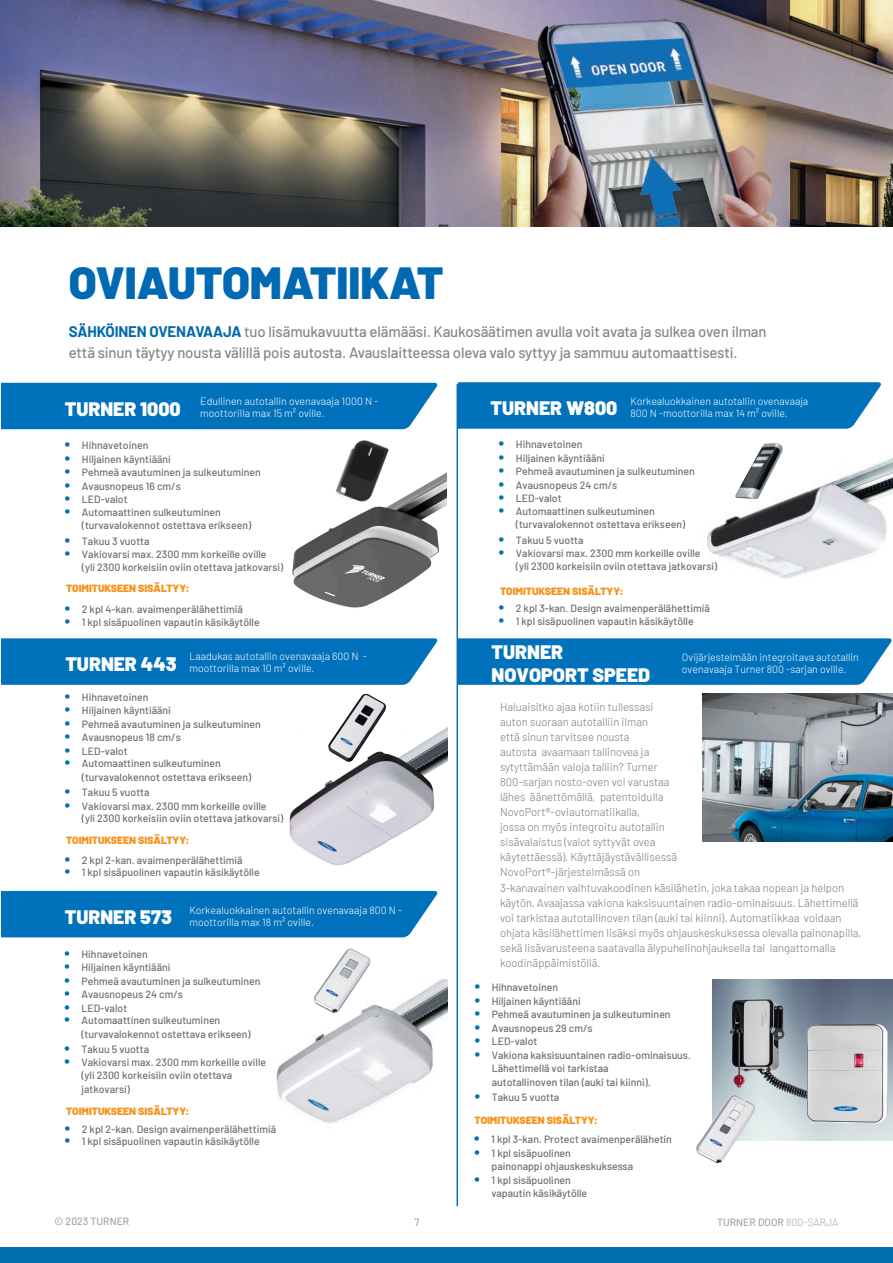
<style>
.page{position:relative;width:893px;height:1263px;background:#fff}
.page>*{position:absolute;margin:0;border:0;box-sizing:border-box;transform-origin:0 0}
.t1{font:900 45px "Barlow";color:#0069b4}
.t2{font:900 19.5px/23.4px "Barlow";color:#fff}
.t3{font:500 15px/21px "Barlow";letter-spacing:-.01em;color:#878787}
.t4{font:300 11.25px/15px "Barlow";color:#787775}
.t5{font:500 10.5px/13.5px "Barlow";color:#6d6d6d}
.t6{font:300 10.5px/12px "Barlow";color:#fff}
.t7{font:900 10.5px "Barlow";color:#f7931d}
.t8{font:500 10.5px "Barlow";color:#a5a4a3}
.s1{font-weight:700;color:#0069aa}
.s2{font-weight:800;font-size:16.5px;color:#0071ad}
.s3{font-weight:300}
</style>
<div class="page">
<img style="left:0;top:0;width:893px;height:227px">
<img style="left:276px;top:980px;width:171px;height:143px">
<img style="left:707px;top:458px;width:186px;height:121px">
<img style="left:289px;top:728px;width:158px;height:138px">
<svg style="left:458px;top:382px;width:423px;height:47px;background:#0b78be"></svg>
<svg style="left:458px;top:638px;width:434px;height:47px;background:#0b78be"></svg>
<div style="left:1px;top:383px;width:437px;height:46px;background:#0072bc"></div>
<svg style="left:1px;top:638px;width:437px;height:47px;background:#0b78bf"></svg>
<div style="left:1px;top:891px;width:437px;height:46px;background:#0072bc"></div>
<img style="left:328px;top:694px;width:58px;height:68px">
<hr style="left:457px;top:384px;width:1px;height:822px;background:#0e6fad">
<img style="left:712px;top:979px;width:181px;height:161px">
<img style="left:696px;top:1095px;width:59px;height:68px">
<img style="left:703px;top:693px;width:190px;height:148px">
<img style="left:314px;top:949px;width:56px;height:64px">
<img style="left:734px;top:443px;width:50px;height:56px">
<img style="left:292px;top:472px;width:155px;height:136px">
<img style="left:330px;top:440px;width:66px;height:72px">
<div style="left:0;top:1247px;width:893px;height:16px;background:#0071ad"></div>
<h1 class="t1" style="left:69px;top:249px;width:376px">OVIAUTOMATIIKAT</h1>
<h3 class="t3" style="left:69px;top:320px;width:699px"><span class="s1">SÄHKÖINEN OVENAVAAJA</span> tuo lisämukavuutta elämääsi. Kaukosäätimen avulla voit avata ja sulkea oven ilman että sinun täytyy nousta välillä pois autosta. Avauslaitteessa oleva valo syttyy ja sammuu automaattisesti.</h3>
<h2 class="t2" style="left:65px;top:396px;width:117px">TURNER 1000</h2>
<p class="t6" style="left:200px;top:394px;width:180px">Edullinen autotallin ovenavaaja 1000 N - moottorilla max 15 m² oville.</p>
<p class="t6" style="left:630px;top:394px;width:179px">Korkealuokkainen autotallin ovenavaaja</p>
<p class="t6" style="left:491px;top:406px;width:299px"><sup>TURNER</sup> <sup>W800</sup> 800 N -moottorilla max 14 m² oville.</p>
<p class="t5" style="left:65px;top:438px;width:85px"><span class="s2">•</span> Hihnavetoinen</p>
<p class="t5" style="left:65px;top:451px;width:108px"><span class="s2">•</span> Hiljainen käyntiääni</p>
<p class="t5" style="left:65px;top:465px;width:197px"><span class="s2">•</span> Pehmeä avautuminen ja sulkeutuminen</p>
<p class="t5" style="left:65px;top:478px;width:117px"><span class="s2">•</span> Avausnopeus 16 cm/s</p>
<p class="t5" style="left:65px;top:492px;width:64px"><span class="s2">•</span> LED-valot</p>
<p class="t5" style="left:82px;top:504px;width:171px;text-indent:-17px"><span class="s2">•</span> Automaattinen sulkeutuminen (turvavalokennot ostettava erikseen)</p>
<p class="t5" style="left:65px;top:533px;width:86px"><span class="s2">•</span> Takuu 3 vuotta</p>
<p class="t5" style="left:82px;top:547px;width:203px;line-height:12.6px;text-indent:-17px"><span class="s2">•</span> Vakiovarsi max. 2300 mm korkeille oville<br>(yli 2300 korkeisiin oviin otettava jatkovarsi)</p>
<p class="t7" style="left:66px;top:580px;width:125px">TOIMITUKSEEN SISÄLTYY:</p>
<p class="t5" style="left:65px;top:602px;width:180px"><span class="s2">•</span> 2 kpl 4-kan. avaimenperälähettimiä</p>
<p class="t5" style="left:65px;top:614px;width:196px"><span class="s2">•</span> 1 kpl sisäpuolinen vapautin käsikäytölle</p>
<p class="t5" style="left:499px;top:437px;width:85px"><span class="s2">•</span> Hihnavetoinen</p>
<p class="t5" style="left:499px;top:450px;width:108px"><span class="s2">•</span> Hiljainen käyntiääni</p>
<p class="t5" style="left:499px;top:464px;width:197px"><span class="s2">•</span> Pehmeä avautuminen ja sulkeutuminen</p>
<p class="t5" style="left:499px;top:477px;width:120px"><span class="s2">•</span> Avausnopeus 24 cm/s</p>
<p class="t5" style="left:499px;top:491px;width:64px"><span class="s2">•</span> LED-valot</p>
<p class="t5" style="left:516px;top:503px;width:171px;text-indent:-17px"><span class="s2">•</span> Automaattinen sulkeutuminen (turvavalokennot ostettava erikseen)</p>
<p class="t5" style="left:499px;top:532px;width:86px"><span class="s2">•</span> Takuu 5 vuotta</p>
<p class="t5" style="left:516px;top:546px;width:203px;line-height:12.6px;text-indent:-17px"><span class="s2">•</span> Vakiovarsi max. 2300 mm korkeille oville<br>(yli 2300 korkeisiin oviin otettava jatkovarsi)</p>
<p class="t7" style="left:500px;top:583px;width:125px">TOIMITUKSEEN SISÄLTYY:</p>
<p class="t5" style="left:499px;top:601px;width:213px"><span class="s2">•</span> 2 kpl 3-kan. Design avaimenperälähettimiä</p>
<p class="t5" style="left:499px;top:614px;width:196px"><span class="s2">•</span> 1 kpl sisäpuolinen vapautin käsikäytölle</p>
<h2 class="t2" style="left:65px;top:651px;width:113px">TURNER 443</h2>
<h2 class="t2" style="left:492px;top:638px;width:160px">TURNER<br>NOVOPORT SPEED</h2>
<p class="t6" style="left:189px;top:650px;width:179px">Laadukas autotallin ovenavaaja 600 N - moottorilla max 10 m² oville.</p>
<p class="t6" style="left:682px;top:650px;width:178px">Ovijärjestelmään integroitava autotallin ovenavaaja Turner 800 -sarjan oville.</p>
<p class="t5" style="left:65px;top:689px;width:85px"><span class="s2">•</span> Hihnavetoinen</p>
<p class="t5" style="left:65px;top:703px;width:108px"><span class="s2">•</span> Hiljainen käyntiääni</p>
<p class="t5" style="left:65px;top:716px;width:197px"><span class="s2">•</span> Pehmeä avautuminen ja sulkeutuminen</p>
<p class="t5" style="left:65px;top:730px;width:117px"><span class="s2">•</span> Avausnopeus 18 cm/s</p>
<p class="t5" style="left:65px;top:743px;width:64px"><span class="s2">•</span> LED-valot</p>
<p class="t5" style="left:82px;top:756px;width:171px;text-indent:-17px"><span class="s2">•</span> Automaattinen sulkeutuminen (turvavalokennot ostettava erikseen)</p>
<p class="t5" style="left:65px;top:785px;width:86px"><span class="s2">•</span> Takuu 5 vuotta</p>
<p class="t5" style="left:82px;top:798px;width:203px;line-height:12.6px;text-indent:-17px"><span class="s2">•</span> Vakiovarsi max. 2300 mm korkeille oville<br>(yli 2300 korkeisiin oviin otettava jatkovarsi)</p>
<p class="t7" style="left:66px;top:833px;width:125px">TOIMITUKSEEN SISÄLTYY:</p>
<p class="t5" style="left:65px;top:852px;width:179px"><span class="s2">•</span> 2 kpl 2-kan. avaimenperälähettimiä</p>
<p class="t5" style="left:65px;top:865px;width:196px"><span class="s2">•</span> 1 kpl sisäpuolinen vapautin käsikäytölle</p>
<p class="t6" style="left:189px;top:903px;width:214px">Korkealuokkainen autotallin ovenavaaja 800 N - moottorilla max 18 m² oville.</p>
<h2 class="t2" style="left:65px;top:904px;width:109px">TURNER 573</h2>
<p class="t5" style="left:65px;top:946px;width:85px"><span class="s2">•</span> Hihnavetoinen</p>
<p class="t5" style="left:65px;top:960px;width:108px"><span class="s2">•</span> Hiljainen käyntiääni</p>
<p class="t5" style="left:65px;top:973px;width:197px"><span class="s2">•</span> Pehmeä avautuminen ja sulkeutuminen</p>
<p class="t5" style="left:65px;top:987px;width:120px"><span class="s2">•</span> Avausnopeus 24 cm/s</p>
<p class="t5" style="left:65px;top:1000px;width:64px"><span class="s2">•</span> LED-valot</p>
<p class="t5" style="left:82px;top:1013px;width:171px;text-indent:-17px"><span class="s2">•</span> Automaattinen sulkeutuminen (turvavalokennot ostettava erikseen)</p>
<p class="t5" style="left:65px;top:1041px;width:86px"><span class="s2">•</span> Takuu 5 vuotta</p>
<p class="t5" style="left:82px;top:1054px;width:186px;text-indent:-17px"><span class="s2">•</span> Vakiovarsi max. 2300 mm korkeille oville (yli 2300 korkeisiin oviin otettava jatkovarsi)</p>
<p class="t7" style="left:66px;top:1103px;width:125px">TOIMITUKSEEN SISÄLTYY:</p>
<p class="t5" style="left:65px;top:1121px;width:213px"><span class="s2">•</span> 2 kpl 2-kan. Design avaimenperälähettimiä</p>
<p class="t5" style="left:65px;top:1134px;width:196px"><span class="s2">•</span> 1 kpl sisäpuolinen vapautin käsikäytölle</p>
<p class="t4" style="left:500px;top:698px;width:179px">Haluaisitko ajaa kotiin tullessasi auton suoraan autotalliin ilman<br>että sinun tarvitsee nousta<br>autosta avaamaan tallinovea ja sytyttämään valoja talliin? Turner 800-sarjan nosto-oven voi varustaa lähes äänettömällä, patentoidulla NovoPort®-oviautomatiikalla,<br>jossa on myös integroitu autotallin sisävalaistus (valot syttyvät ovea käytettäessä). Käyttäjäystävällisessä NovoPort®-järjestelmässä on</p>
<p class="t4" style="left:500px;top:880px;width:363px">3-kanavainen vaihtuvakoodinen käsilähetin, joka takaa nopean ja helpon käytön. Avaajassa vakiona kaksisuuntainen radio-ominaisuus. Lähettimellä voi tarkistaa autotallinoven tilan (auki tai kiinni). Automatiikkaa voidaan ohjata käsilähettimen lisäksi myös ohjauskeskuksessa olevalla painonapilla, sekä lisävarusteena saatavalla älypuhelinohjauksella tai langattomalla koodinäppäimistöllä.</p>
<p class="t5" style="left:475px;top:980px;width:85px"><span class="s2">•</span> Hihnavetoinen</p>
<p class="t5" style="left:475px;top:993px;width:108px"><span class="s2">•</span> Hiljainen käyntiääni</p>
<p class="t5" style="left:475px;top:1007px;width:197px"><span class="s2">•</span> Pehmeä avautuminen ja sulkeutuminen</p>
<p class="t5" style="left:475px;top:1020px;width:119px"><span class="s2">•</span> Avausnopeus 29 cm/s</p>
<p class="t5" style="left:475px;top:1034px;width:64px"><span class="s2">•</span> LED-valot</p>
<p class="t5" style="left:492px;top:1047px;width:201px;text-indent:-17px"><span class="s2">•</span> Vakiona kaksisuuntainen radio-ominaisuus.<br>Lähettimellä voi tarkistaa<br>autotallinoven tilan (auki tai kiinni).</p>
<p class="t5" style="left:475px;top:1089px;width:86px"><span class="s2">•</span> Takuu 5 vuotta</p>
<p class="t7" style="left:475px;top:1112px;width:125px">TOIMITUKSEEN SISÄLTYY:</p>
<p class="t5" style="left:474px;top:1131px;width:199px"><span class="s2">•</span> 1 kpl 3-kan. Protect avaimenperälähetin</p>
<p class="t5" style="left:492px;top:1145px;width:143px;text-indent:-17px"><span class="s2">•</span> 1 kpl sisäpuolinen<br>painonappi ohjauskeskuksessa</p>
<p class="t5" style="left:492px;top:1172px;width:97px;text-indent:-17px"><span class="s2">•</span> 1 kpl sisäpuolinen vapautin käsikäytölle</p>
<p class="t8" style="left:55px;top:1213px;width:76px">© 2023 TURNER</p>
<p class="t8" style="left:414px;top:1214px;width:7px">7</p>
<p class="t8" style="left:717px;top:1214px;width:123px">TURNER DOOR <span class="s3">800-SARJA</span></p>
</div>
